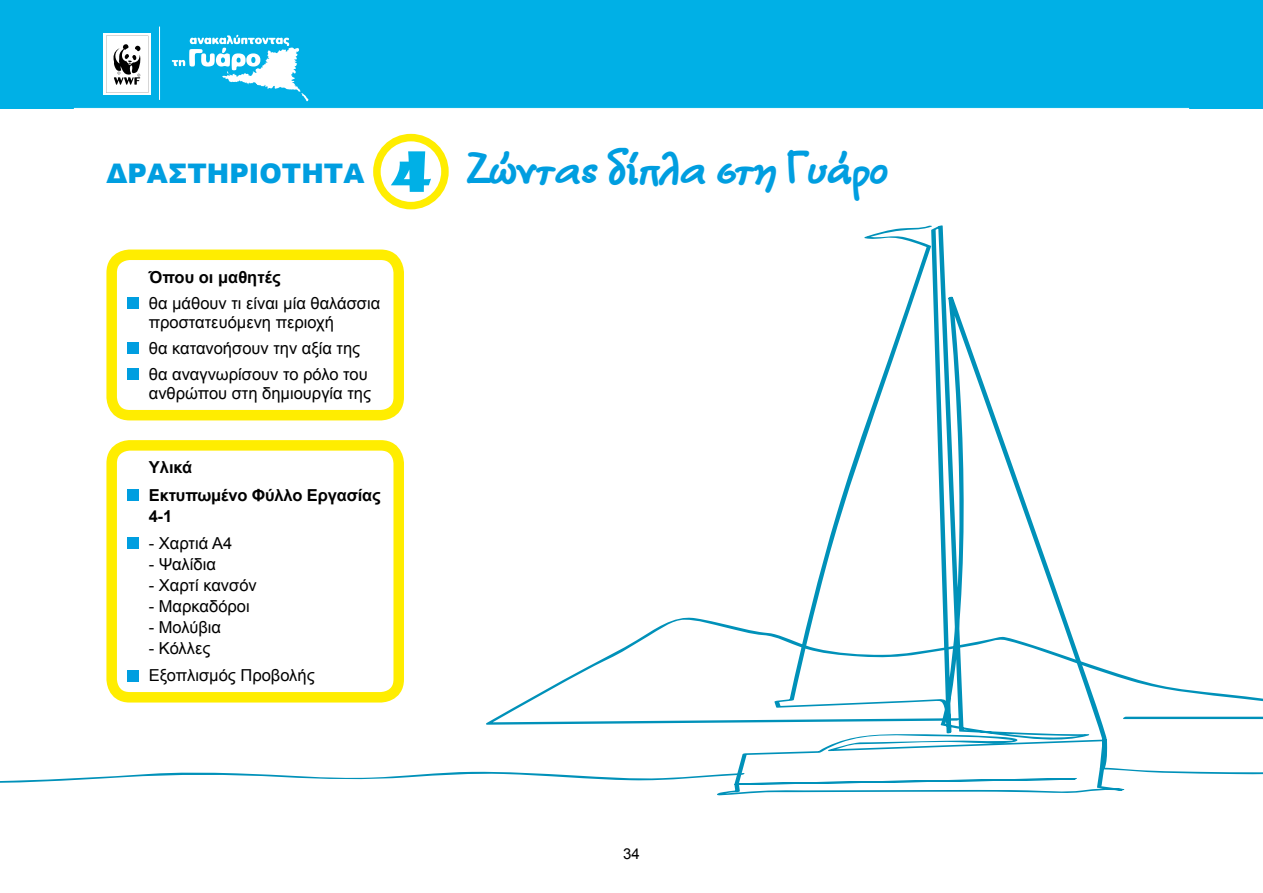
<style>
.page{position:relative;width:1263px;height:893px;background:#fff}
.page>*{position:absolute;margin:0;border:0;box-sizing:border-box;transform-origin:0 0}
.t1{font:700 45px "CF Semplice";color:#009ee0}
.t2{font:900 27px "Arial";color:#009ee0}
.t3{font:16.5px/19.5px "Arial";color:#000}
.t4{font:700 16.5px/27.5px "Arial";letter-spacing:-.01em;color:#000}
.t5{font:15px "Arial";color:#000}
</style>
<div class="page">
<svg style="left:0;top:771px;width:717px;height:12px"></svg>
<svg style="left:717px;top:225px;width:546px;height:571px"></svg>
<svg style="left:486px;top:615px;width:777px;height:110px"></svg>
<div style="left:0;top:0;width:1263px;height:108px;background:#00b0e6"></div>
<hr style="left:0;top:350px;width:838px;height:1px;background:#fff">
<div style="left:128px;top:297px;width:11px;height:12px;background:#009ee0"></div>
<div style="left:128px;top:342px;width:11px;height:12px;background:#009ee0"></div>
<div style="left:128px;top:368px;width:11px;height:12px;background:#009ee0"></div>
<div style="left:106px;top:250px;width:298px;height:170px;border:10px solid #ffed00;border-radius:18px"></div>
<div style="left:128px;top:489px;width:11px;height:12px;background:#009ee0"></div>
<div style="left:128px;top:537px;width:11px;height:12px;background:#009ee0"></div>
<div style="left:128px;top:670px;width:11px;height:11px;background:#009ee0"></div>
<div style="left:106px;top:440px;width:298px;height:262px;border:10px solid #ffed00;border-radius:18px"></div>
<svg style="left:104px;top:33px;width:47px;height:62px"></svg>
<svg style="left:106px;top:36px;width:42px;height:57px;background:#cacaca"></svg>
<hr style="left:159px;top:27px;width:1px;height:73px;background:#fff">
<svg style="left:172px;top:35px;width:136px;height:66px"></svg>
<svg style="left:391px;top:151px;width:40px;height:41px"></svg>
<div style="left:373px;top:134px;width:76px;height:75px;border:8px solid #ffed00;border-radius:50%"></div>
<h2 class="t2" style="left:106px;top:154px;width:259px">ΔΡΑΣΤΗΡΙΌΤΗΤΑ</h2>
<p class="t4" style="left:149px;top:264px;width:133px">Όπου οι μαθητές</p>
<p class="t3" style="left:149px;top:293px;width:233px">θα μάθουν τι είναι μία θαλάσσια προστατευόμενη περιοχή</p>
<p class="t3" style="left:149px;top:335px;width:220px;line-height:26px">θα κατανοήσουν την αξία της θα αναγνωρίσουν το ρόλο του</p>
<p class="t3" style="left:149px;top:384px;width:224px">ανθρώπου στη δημιουργία της</p>
<p class="t4" style="left:149px;top:454px;width:234px">Yλικά<br>Εκτυπωμένo Φύλλo Εργασίας</p>
<p class="t4" style="left:149px;top:503px;width:25px">4-1</p>
<p class="t3" style="left:149px;top:534px;width:85px">- Χαρτιά Α4</p>
<p class="t3" style="left:149px;top:555px;width:69px">- Ψαλίδια</p>
<p class="t3" style="left:149px;top:576px;width:109px">- Χαρτί κανσόν</p>
<p class="t3" style="left:149px;top:597px;width:102px">- Μαρκαδόροι</p>
<p class="t3" style="left:149px;top:618px;width:74px">- Μολύβια</p>
<p class="t3" style="left:149px;top:635px;width:167px;line-height:27.5px">- Κόλλες<br>Εξοπλισμός Προβολής</p>
<h1 class="t1" style="left:466px;top:144px;width:423px">Ζώντας δίπλα στη Γυάρο</h1>
<p class="t5" style="left:623px;top:844px;width:18px">34</p>
</div>
